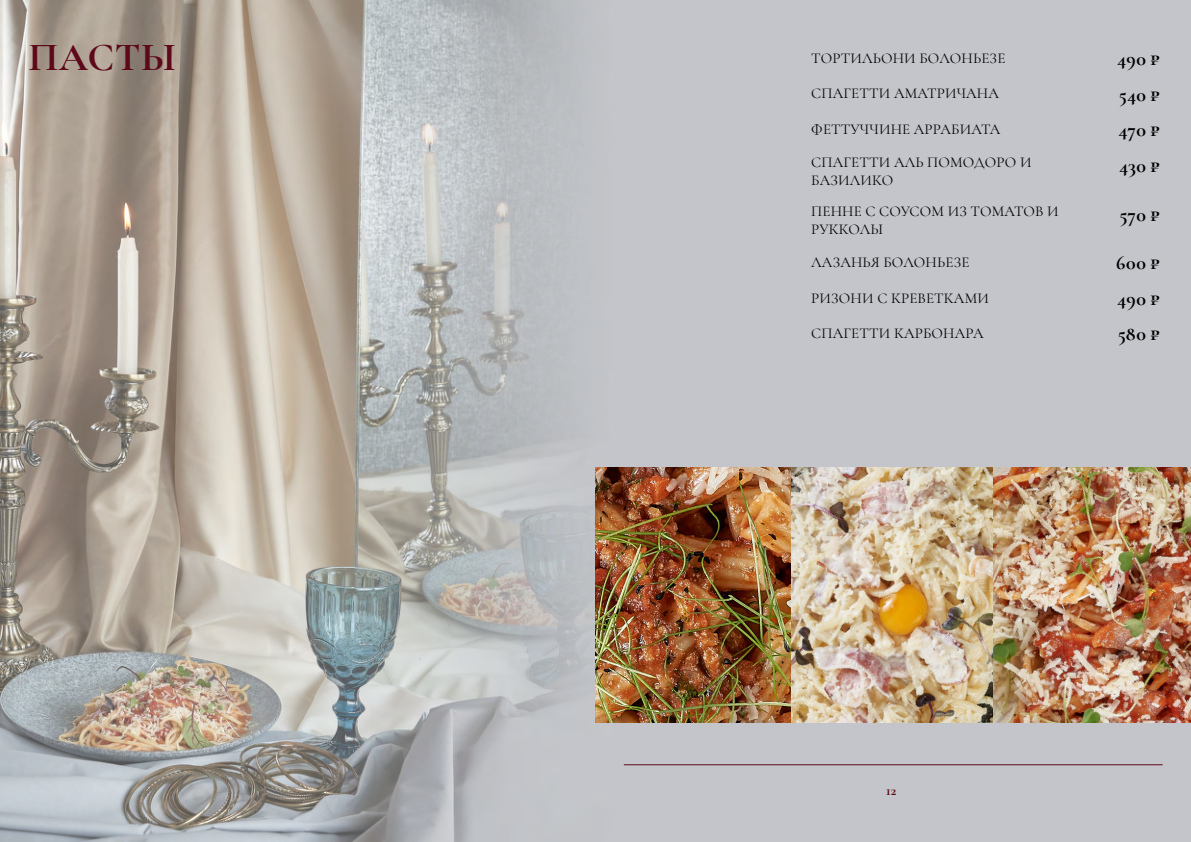
<style>
.page{position:relative;width:1191px;height:842px;background:#fff}
.page>*{position:absolute;margin:0;border:0;box-sizing:border-box;transform-origin:0 0}
.t1{font:700 40px "Cormorant Garamond";letter-spacing:.01em;color:#5e091a}
.t2{font:700 20px "Cormorant Garamond";letter-spacing:.01em;color:#000}
.t3{font:15px/18px "Cormorant Garamond";letter-spacing:.01em;color:#000}
.t4{font:700 14px "Cormorant Garamond";color:#5e091a}
</style>
<div class="page">
<img style="left:0;top:0;width:1191px;height:842px">
<hr style="left:624px;top:764px;width:538px;height:1px;background:#5e091a">
<img style="left:595px;top:468px;width:596px;height:255px">
<h1 class="t1" style="left:29px;top:33px;width:149px">ПАСТЫ</h1>
<p class="t3" style="left:811px;top:49px;width:196px">ТОРТИЛЬОНИ БОЛОНЬЕЗЕ</p>
<h2 class="t2" style="left:1117px;top:46px;width:44px">490 ₽</h2>
<p class="t3" style="left:811px;top:85px;width:189px">СПАГЕТТИ АМАТРИЧАНА</p>
<h2 class="t2" style="left:1118px;top:82px;width:43px">540 ₽</h2>
<p class="t3" style="left:811px;top:120px;width:190px">ФЕТТУЧЧИНЕ АРРАБИАТА</p>
<h2 class="t2" style="left:1118px;top:117px;width:43px">470 ₽</h2>
<p class="t3" style="left:811px;top:153px;width:222px">СПАГЕТТИ АЛЬ ПОМОДОРО И<br>БАЗИЛИКО</p>
<h2 class="t2" style="left:1119px;top:153px;width:43px">430 ₽</h2>
<p class="t3" style="left:811px;top:202px;width:249px">ПЕННЕ С СОУСОМ ИЗ ТОМАТОВ И<br>РУККОЛЫ</p>
<h2 class="t2" style="left:1119px;top:202px;width:42px">570 ₽</h2>
<p class="t3" style="left:811px;top:253px;width:160px">ЛАЗАНЬЯ БОЛОНЬЕЗЕ</p>
<h2 class="t2" style="left:1116px;top:251px;width:45px">600 ₽</h2>
<p class="t3" style="left:811px;top:289px;width:179px">РИЗОНИ С КРЕВЕТКАМИ</p>
<h2 class="t2" style="left:1117px;top:286px;width:44px">490 ₽</h2>
<p class="t3" style="left:811px;top:324px;width:174px">СПАГЕТТИ КАРБОНАРА</p>
<h2 class="t2" style="left:1117px;top:322px;width:44px">580 ₽</h2>
<p class="t4" style="left:886px;top:782px;width:12px">12</p>
</div>
